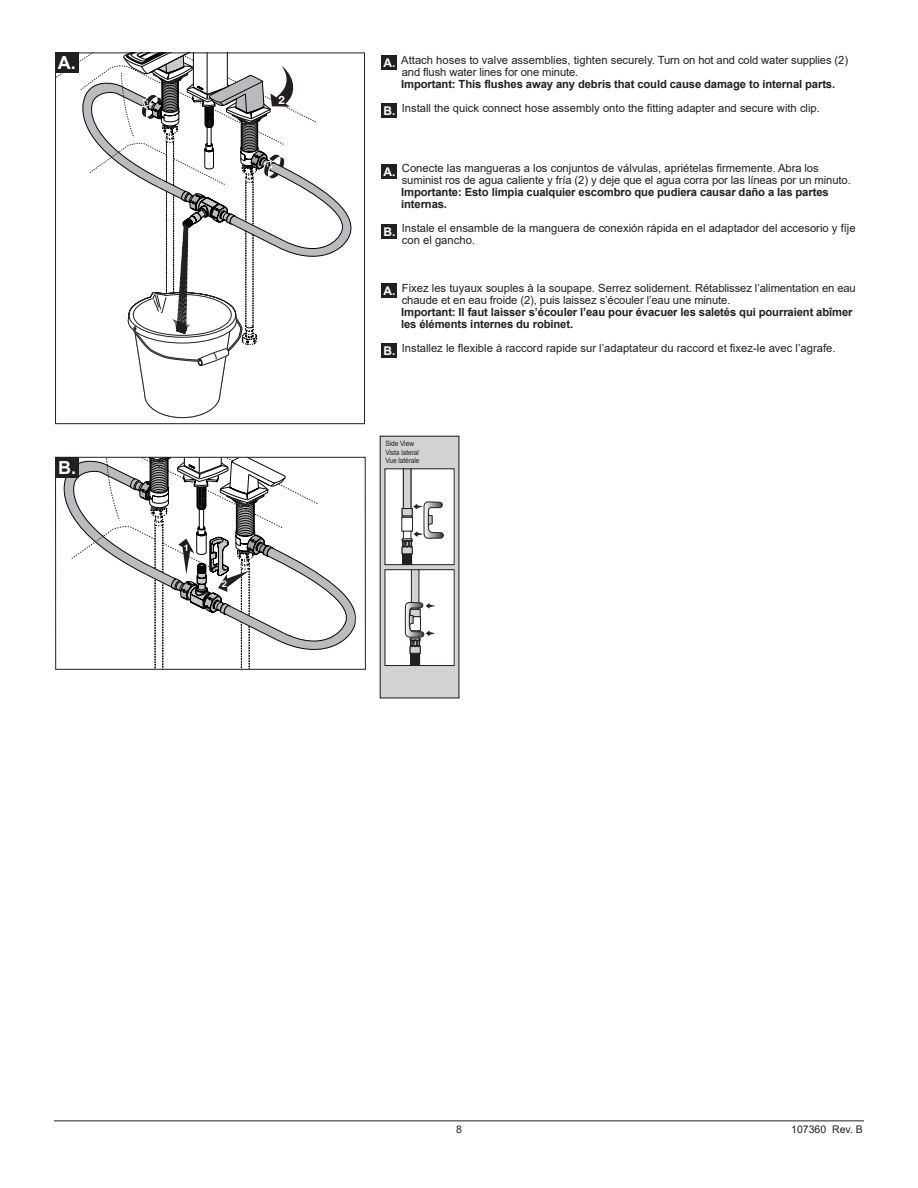
<style>
.page{position:relative;width:918px;height:1188px;background:#fff}
.page>*{position:absolute;margin:0;border:0;box-sizing:border-box;transform-origin:0 0}
.t1{font:700 18px "Arial";color:#fff}
.t2{font:700 11.4px "Helvetica Neue";color:#fff}
.t3{font:11.25px/12px "Arial";color:#231f20}
.t4{font:700 11.25px/12px "Arial";letter-spacing:-.01em;color:#231f20}
.t5{font:10.5px "Arial";color:#231f20}
.t6{font:7.35px/8.4px "Arial";letter-spacing:-.01em;color:#231f20;scale:.9 1}
.t7{font:700 5.4px "Helvetica Neue";color:#fff}
.s1{font-weight:700;font-size:12px;color:#fff}
.s2{font-weight:700}
</style>
<div class="page">
<hr style="left:54px;top:1120px;width:810px;height:1px;background:#231f20">
<svg style="left:57px;top:55px;width:294px;height:363px"></svg>
<div style="left:55px;top:53px;width:310px;height:371px;border:1px solid #231f20"></div>
<div style="left:382px;top:56px;width:15px;height:14px;background:#231f20"></div>
<div style="left:382px;top:104px;width:15px;height:14px;background:#231f20"></div>
<div style="left:382px;top:164px;width:15px;height:15px;background:#231f20"></div>
<div style="left:382px;top:224px;width:15px;height:15px;background:#231f20"></div>
<div style="left:382px;top:284px;width:15px;height:14px;background:#231f20"></div>
<div style="left:382px;top:344px;width:15px;height:14px;background:#231f20"></div>
<div style="left:55px;top:53px;width:24px;height:20px;background:#231f20"></div>
<div style="left:380px;top:436px;width:79px;height:262px;background:#d1d2d4"></div>
<div style="left:380px;top:436px;width:79px;height:262px;border:1px solid #231f20"></div>
<div style="left:385px;top:570px;width:69px;height:96px;background:#fff"></div>
<div style="left:385px;top:469px;width:69px;height:96px;background:#fff"></div>
<svg style="left:401px;top:471px;width:43px;height:195px"></svg>
<svg style="left:56px;top:457px;width:300px;height:212px"></svg>
<h1 class="t1" style="left:58px;top:50px;width:19px">A.</h1>
<p class="t7" style="left:146px;top:98px;width:5px">1</p>
<h1 class="t1" style="left:58px;top:455px;width:19px">B.</h1>
<p class="t2" style="left:279px;top:91px;width:8px">2</p>
<p class="t7" style="left:266px;top:161px;width:5px">1</p>
<p class="t3" style="left:402px;top:54px;width:448px;text-indent:-18px"><span class="s1">A.</span> Attach hoses to valve assemblies, tighten securely. Turn on hot and cold water supplies (2) and flush water lines for one minute.</p>
<p class="t3" style="left:383px;top:72px;width:453px;line-height:24px;text-indent:18px"><span class="s2">Important: This flushes away any debris that could cause damage to internal parts.<br></span><span class="s1">B.</span> Install the quick connect hose assembly onto the fitting adapter and secure with clip.</p>
<p class="t3" style="left:402px;top:162px;width:451px;text-indent:-18px"><span class="s1">A.</span> Conecte las mangueras a los conjuntos de válvulas, apriételas firmemente. Abra los suminist ros de agua caliente y fría (2) y deje que el agua corra por las líneas por un minuto.</p>
<p class="t4" style="left:401px;top:186px;width:429px">Importante: Esto limpia cualquier escombro que pudiera causar daño a las partes internas.</p>
<p class="t3" style="left:402px;top:222px;width:455px;text-indent:-19px"><span class="s1">B.</span> Instale el ensamble de la manguera de conexión rápida en el adaptador del accesorio y fíje con el gancho.</p>
<p class="t3" style="left:402px;top:282px;width:456px;text-indent:-18px"><span class="s1">A.</span> Fixez les tuyaux souples à la soupape. Serrez solidement. Rétablissez l’alimentation en eau chaude et en eau froide (2), puis laissez s’écouler l’eau une minute.</p>
<p class="t4" style="left:401px;top:306px;width:453px">Important: Il faut laisser s’écouler l’eau pour évacuer les saletés qui pourraient abîmer les éléments internes du robinet.</p>
<p class="t3" style="left:383px;top:342px;width:454px"><span class="s1">B.</span> Installez le flexible à raccord rapide sur l’adaptateur du raccord et fixez-le avec l’agrafe.</p>
<p class="t6" style="left:385px;top:439px;width:40px">Side View<br>Vista lateral<br>Vue latérale</p>
<p class="t5" style="left:456px;top:1122px;width:7px">8</p>
<p class="t5" style="left:791px;top:1122px;width:73px">107360 Rev. B</p>
</div>
